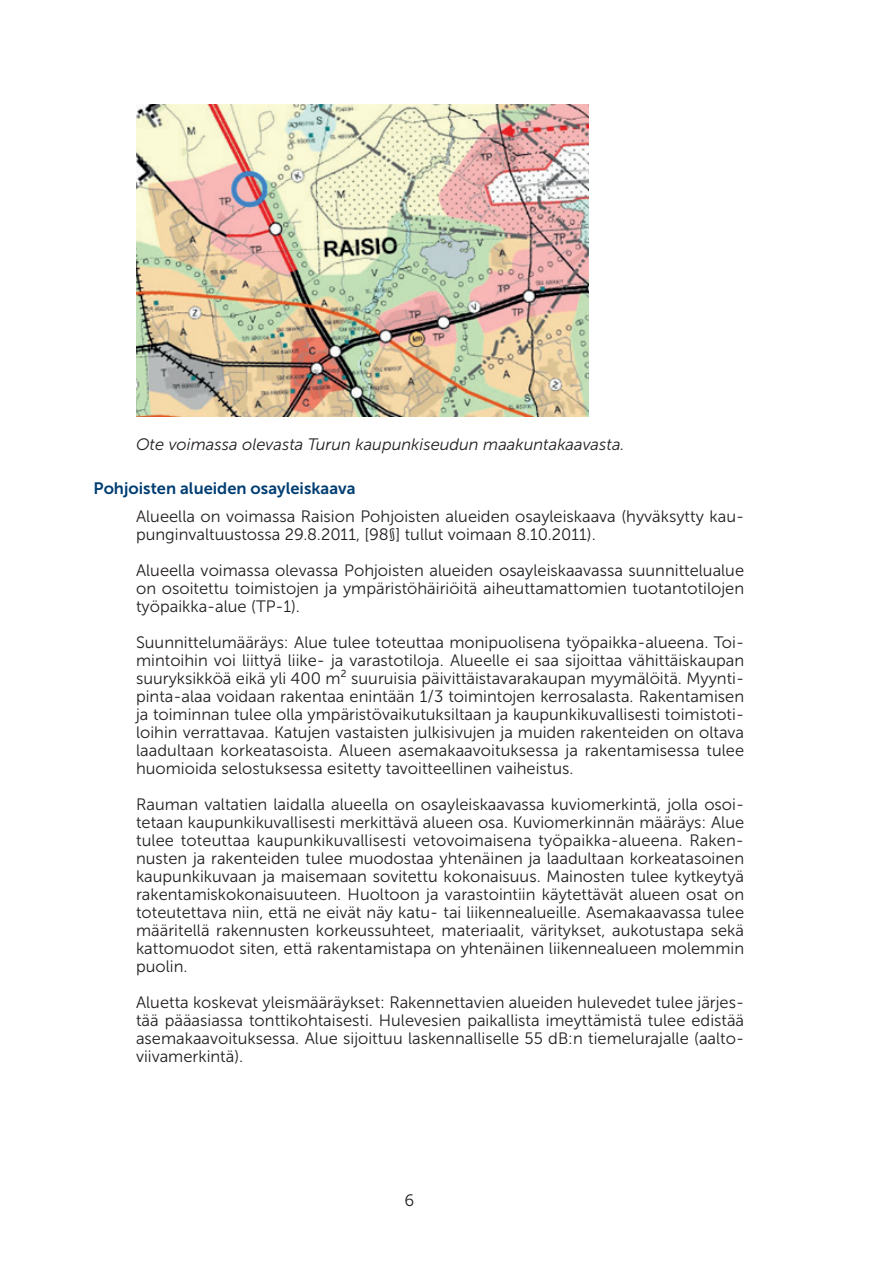
<style>
.page{position:relative;width:893px;height:1263px;background:#fff}
.page>*{position:absolute;margin:0;border:0;box-sizing:border-box;transform-origin:0 0}
.t1{font:16.5px/18px "Museo Sans 300";color:#231f20;text-align:justify}
.t2{font:italic 16.5px "Museo Sans 300";color:#231f20}
.t3{font:16.5px "Museo Sans 700";color:#003d72}
</style>
<div class="page">
<img style="left:136px;top:104px;width:452px;height:312px">
<p class="t2" style="left:136px;top:435px;width:490px">Ote voimassa olevasta Turun kaupunkiseudun maakuntakaavasta.</p>
<p class="t3" style="left:94px;top:479px;width:264px">Pohjoisten alueiden osayleiskaava</p>
<p class="t1" style="left:136px;top:507px;width:610px">Alueella on voimassa Raision Pohjoisten alueiden osayleiskaava (hyväksytty kau&shy;punginvaltuustossa 29.8.2011, [98§] tullut voimaan 8.10.2011).</p>
<p class="t1" style="left:136px;top:561px;width:610px">Alueella voimassa olevassa Pohjoisten alueiden osayleiskaavassa suunnittelualue on osoitettu toimistojen ja ympäristöhäiriöitä aiheuttamattomien tuotantotilojen työpaikka-alue (TP-1).</p>
<p class="t1" style="left:136px;top:633px;width:610px">Suunnittelumääräys: Alue tulee toteuttaa monipuolisena työpaikka-alueena. Toi&shy;mintoihin voi liittyä liike- ja varastotiloja. Alueelle ei saa sijoittaa vähittäiskaupan suuryksikköä eikä yli 400 m² suuruisia päivittäistavarakaupan myymälöitä. Myynti&shy;pinta-alaa voidaan rakentaa enintään 1/3 toimintojen kerrosalasta. Rakentamisen ja toiminnan tulee olla ympäristövaikutuksiltaan ja kaupunkikuvallisesti toimistoti&shy;loihin verrattavaa. Katujen vastaisten julkisivujen ja muiden rakenteiden on oltava laadultaan korkeatasoista. Alueen asemakaavoituksessa ja rakentamisessa tulee huomioida selostuksessa esitetty tavoitteellinen vaiheistus.</p>
<p class="t1" style="left:136px;top:795px;width:610px">Rauman valtatien laidalla alueella on osayleiskaavassa kuviomerkintä, jolla osoi&shy;tetaan kaupunkikuvallisesti merkittävä alueen osa. Kuviomerkinnän määräys: Alue tulee toteuttaa kaupunkikuvallisesti vetovoimaisena työpaikka-alueena. Raken&shy;nusten ja rakenteiden tulee muodostaa yhtenäinen ja laadultaan korkeatasoinen kaupunkikuvaan ja maisemaan sovitettu kokonaisuus. Mainosten tulee kytkeytyä rakentamiskokonaisuuteen. Huoltoon ja varastointiin käytettävät alueen osat on toteutettava niin, että ne eivät näy katu- tai liikennealueille. Asemakaavassa tulee määritellä rakennusten korkeussuhteet, materiaalit, väritykset, aukotustapa sekä kattomuodot siten, että rakentamistapa on yhtenäinen liikennealueen molemmin puolin.</p>
<p class="t1" style="left:136px;top:993px;width:610px">Aluetta koskevat yleismääräykset: Rakennettavien alueiden hulevedet tulee järjes&shy;tää pääasiassa tonttikohtaisesti. Hulevesien paikallista imeyttämistä tulee edistää asemakaavoituksessa. Alue sijoittuu laskennalliselle 55 dB:n tiemelurajalle (aalto&shy;viivamerkintä).</p>
<p class="t1" style="left:404px;top:1191px;width:11px">6</p>
</div>
